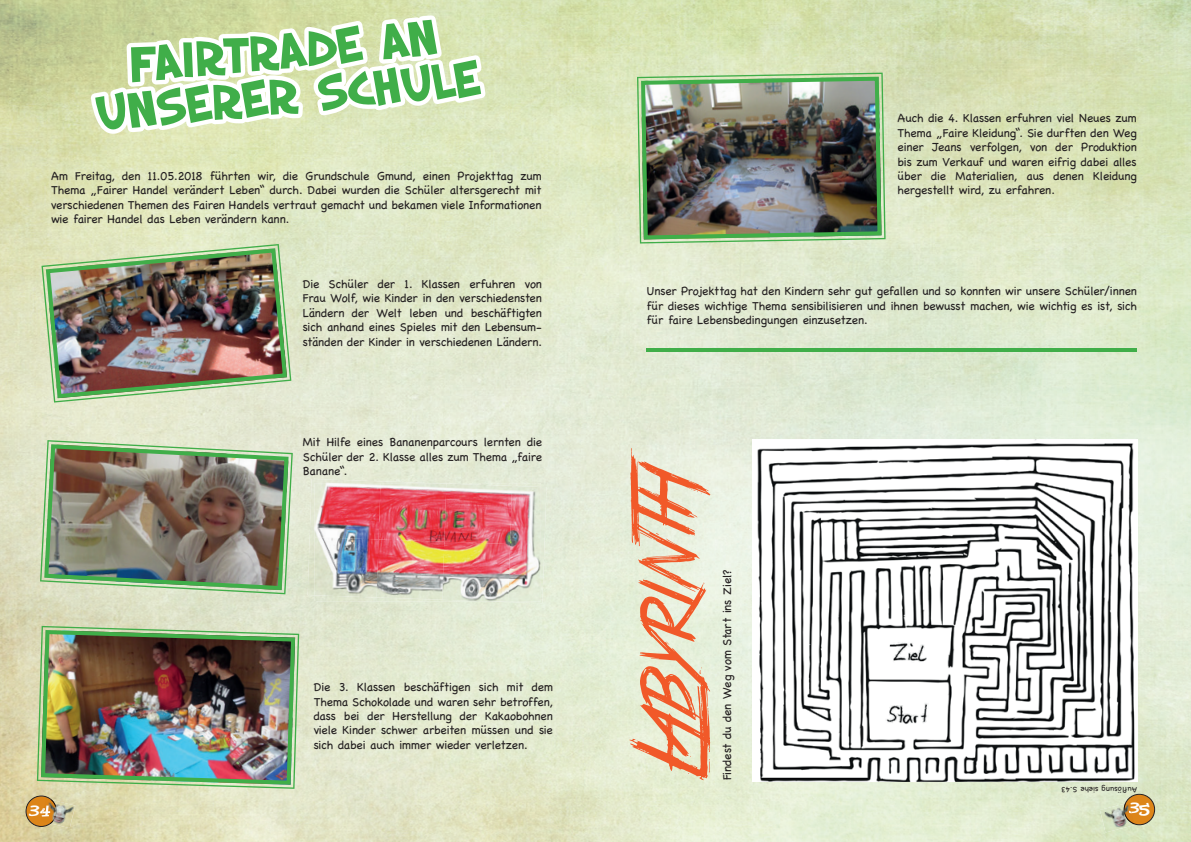
<style>
.page{position:relative;width:1191px;height:842px;background:#fff}
.page>*{position:absolute;margin:0;border:0;box-sizing:border-box;transform-origin:0 0}
.t1{font:700 50px/44.9px "SF Slapstick Comic";color:#40ae49;text-align:center}
.t2{font:900 18px "Dolores Cyr";color:#fff}
.t3{font:12px/14.4px "Chalkboard";letter-spacing:-.015em;color:#231f20;text-align:justify}
.t4{font:8px "Chalkboard";color:#231f20}
</style>
<div class="page">
<img style="left:0;top:0;width:980px;height:491px">
<img style="left:980px;top:0;width:211px;height:842px">
<img style="left:0;top:491px;width:315px;height:351px">
<img style="left:526px;top:491px;width:456px;height:351px">
<img style="left:51px;top:800px;width:24px;height:28px">
<svg style="left:26px;top:795px;width:31px;height:32px"></svg>
<img style="left:1100px;top:804px;width:34px;height:28px">
<svg style="left:1123px;top:794px;width:32px;height:31px"></svg>
<img style="left:753px;top:439px;width:384px;height:342px">
<svg style="left:85px;top:0;width:406px;height:164px"></svg>
<svg style="left:629px;top:448px;width:81px;height:332px;background:#eac3a6"></svg>
<svg style="left:37px;top:626px;width:262px;height:163px;background:#c2d7aa"></svg>
<img style="left:41px;top:630px;width:254px;height:155px">
<img style="left:40px;top:440px;width:253px;height:154px">
<img style="left:41px;top:244px;width:250px;height:159px">
<svg style="left:637px;top:73px;width:248px;height:171px;background:#afd6a0"></svg>
<img style="left:641px;top:77px;width:240px;height:162px">
<img style="left:311px;top:479px;width:121px;height:29px">
<img style="left:509px;top:487px;width:37px;height:116px">
<img style="left:308px;top:508px;width:7px;height:87px">
<svg style="left:484px;top:601px;width:25px;height:1px"></svg>
<img style="left:315px;top:483px;width:63px;height:54px">
<img style="left:378px;top:483px;width:68px;height:56px">
<img style="left:444px;top:484px;width:68px;height:58px">
<img style="left:508px;top:486px;width:33px;height:115px">
<img style="left:315px;top:537px;width:64px;height:60px">
<img style="left:376px;top:539px;width:68px;height:61px">
<img style="left:442px;top:542px;width:68px;height:59px">
<hr style="left:646px;top:349px;width:491px;height:3px;background:#40ae49">
<h1 class="t1" style="left:90px;top:42px;width:385px;rotate:-5deg">Fairtrade An unserer Schule</h1>
<p class="t3" style="left:51px;top:169px;width:492px">Am Freitag, den 11.05.2018 führten wir, die Grundschule Gmund, einen Projekttag zum Thema „Fairer Handel verändert Leben“ durch. Dabei wurden die Schüler altersgerecht mit verschiedenen Themen des Fairen Handels vertraut gemacht und bekamen viele Informationen wie fairer Handel das Leben verändern kann.</p>
<p class="t3" style="left:303px;top:277px;width:241px">Die Schüler der 1. Klassen erfuhren von Frau Wolf, wie Kinder in den verschiedensten Ländern der Welt leben und beschäftigten sich anhand eines Spieles mit den Lebensum&shy;ständen der Kinder in verschiedenen Ländern.</p>
<p class="t3" style="left:303px;top:435px;width:241px">Mit Hilfe eines Bananenparcours lernten die Schüler der 2. Klasse alles zum Thema „faire Banane“.</p>
<p class="t3" style="left:314px;top:680px;width:241px">Die 3. Klassen beschäftigen sich mit dem Thema Schokolade und waren sehr betroffen, dass bei der Herstellung der Kakaobohnen viele Kinder schwer arbeiten müssen und sie sich dabei auch immer wieder verletzen.</p>
<p class="t3" style="left:897px;top:111px;width:241px">Auch die 4. Klassen erfuhren viel Neues zum Thema „Faire Kleidung“. Sie durften den Weg einer Jeans verfolgen, von der Produktion bis zum Verkauf und waren eifrig dabei alles über die Materialien, aus denen Kleidung hergestellt wird, zu erfahren.</p>
<p class="t3" style="left:646px;top:284px;width:492px">Unser Projekttag hat den Kindern sehr gut gefallen und so konnten wir unsere Schüler/innen für dieses wichtige Thema sensibilisieren und ihnen bewusst machen, wie wichtig es ist, sich für faire Lebensbedingungen einzusetzen.</p>
<p class="t3" style="left:719px;top:780px;width:212px;rotate:-90deg">Findest du den Weg vom Start ins Ziel?</p>
<p class="t4" style="left:1137px;top:794px;width:77px;rotate:-180deg">Auflösung siehe S.43</p>
<h2 class="t2" style="left:29px;top:801px;width:23px">34</h2>
<h2 class="t2" style="left:1128px;top:798px;width:23px">35</h2>
</div>
